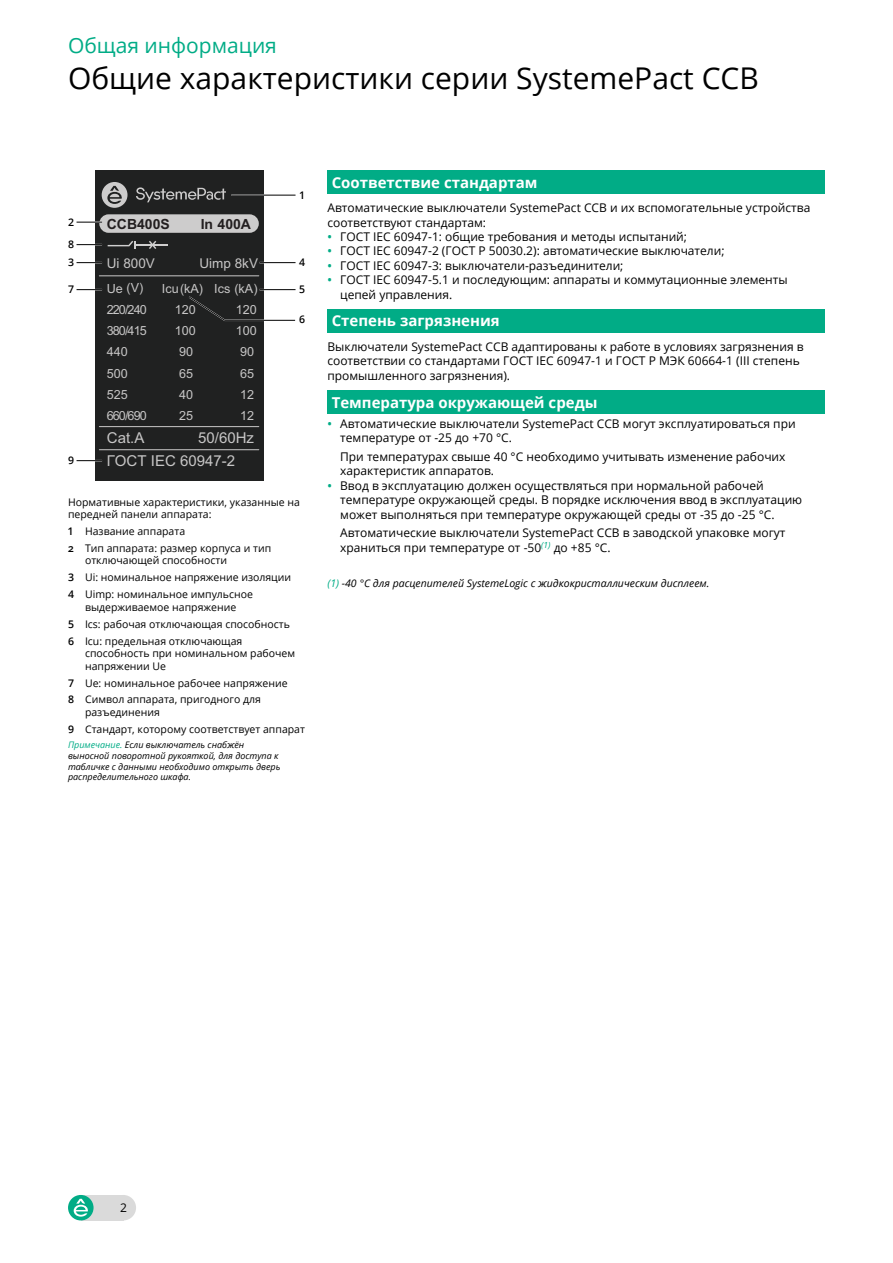
<style>
.page{position:relative;width:893px;height:1263px;background:#fff}
.page>*{position:absolute;margin:0;border:0;box-sizing:border-box;transform-origin:0 0}
.t1{font:30px "Open Sans";color:#000}
.t2{font:21px "Open Sans";color:#01ac86}
.t3{font:700 15px "Open Sans";color:#fff}
.t4{font:15px/23px "Arial";color:#c7c6c6}
.t5{font:700 13.95px "Arial";color:#231f20}
.t6{font:13.5px "Arial";color:#c7c6c6}
.t7{font:12.6px "Arial";color:#c7c6c6}
.t8{font:12px/14.4px "Open Sans";color:#000}
.t9{font:10.5px/16.8px "Open Sans";color:#000}
.t10{font:italic 10.5px "Open Sans";color:#000}
.t11{font:600 10.5px "Open Sans";color:#000}
.t12{font:italic 9px/10.8px "Open Sans";color:#000}
.s1{font-weight:600}
.s2{color:#01ac86}
.s3{font-weight:600;color:#01ac86}
</style>
<div class="page">
<div style="left:81px;top:1195px;width:42px;height:25px;background:#dadada"></div>
<div style="left:68px;top:1195px;width:26px;height:25px;background:#01ac86;border-radius:50%"></div>
<svg style="left:74px;top:1199px;width:14px;height:17px"></svg>
<div style="left:111px;top:1195px;width:25px;height:25px;background:#dadada;border-radius:50%"></div>
<div style="left:327px;top:170px;width:498px;height:24px;background:#01ac86"></div>
<div style="left:327px;top:309px;width:498px;height:23px;background:#01ac86"></div>
<div style="left:327px;top:390px;width:498px;height:24px;background:#01ac86"></div>
<div style="left:95px;top:170px;width:169px;height:310px;background:#202121"></div>
<div style="left:99px;top:214px;width:160px;height:19px;background:#cdcccc;border-radius:9px"></div>
<hr style="left:135px;top:244px;width:33px;height:2px;background:#cfcece">
<svg style="left:149px;top:241px;width:7px;height:8px"></svg>
<svg style="left:108px;top:241px;width:28px;height:8px"></svg>
<hr style="left:99px;top:275px;width:160px;height:1px;background:#c7c6c6">
<hr style="left:99px;top:426px;width:160px;height:1px;background:#c7c6c6">
<hr style="left:99px;top:449px;width:160px;height:1px;background:#c7c6c6">
<svg style="left:136px;top:187px;width:90px;height:15px"></svg>
<svg style="left:102px;top:182px;width:25px;height:26px"></svg>
<hr style="left:77px;top:221px;width:25px;height:2px;background:#fff">
<svg style="left:77px;top:222px;width:25px;height:1px"></svg>
<svg style="left:77px;top:262px;width:18px;height:1px"></svg>
<svg style="left:77px;top:244px;width:18px;height:1px"></svg>
<svg style="left:77px;top:460px;width:18px;height:1px"></svg>
<svg style="left:77px;top:289px;width:18px;height:1px"></svg>
<hr style="left:231px;top:194px;width:65px;height:2px;background:#fff">
<hr style="left:231px;top:195px;width:65px;height:1px;background:#000">
<hr style="left:260px;top:262px;width:36px;height:1px;background:#000">
<hr style="left:260px;top:289px;width:36px;height:1px;background:#000">
<svg style="left:189px;top:296px;width:107px;height:26px"></svg>
<h2 class="t2" style="left:68px;top:31px;width:210px">Общая информация</h2>
<h1 class="t1" style="left:68px;top:58px;width:692px">Общие характеристики серии SystemePact CCB</h1>
<p class="t11" style="left:68px;top:214px;width:7px">2</p>
<p class="t11" style="left:68px;top:255px;width:7px">3</p>
<p class="t11" style="left:68px;top:237px;width:7px">8</p>
<p class="t11" style="left:68px;top:282px;width:7px">7</p>
<p class="t11" style="left:68px;top:453px;width:7px">9</p>
<p class="t5" style="left:107px;top:214px;width:65px">CCB400S</p>
<p class="t5" style="left:201px;top:214px;width:52px">In 400A</p>
<p class="t6" style="left:107px;top:254px;width:50px">Ui 800V</p>
<p class="t7" style="left:107px;top:279px;width:38px">Ue (V)</p>
<p class="t6" style="left:200px;top:254px;width:60px">Uimp 8kV</p>
<p class="t7" style="left:214px;top:280px;width:45px">Ics (kA)</p>
<p class="t7" style="left:162px;top:280px;width:43px">Icu(kA)</p>
<p class="t7" style="left:107px;top:301px;width:41px">220/240</p>
<p class="t7" style="left:236px;top:301px;width:23px">120</p>
<p class="t7" style="left:175px;top:301px;width:23px">120</p>
<p class="t7" style="left:107px;top:322px;width:41px">380/415</p>
<p class="t7" style="left:236px;top:322px;width:23px">100</p>
<p class="t7" style="left:175px;top:322px;width:23px">100</p>
<p class="t7" style="left:179px;top:343px;width:16px">90</p>
<p class="t7" style="left:107px;top:343px;width:23px">440</p>
<p class="t7" style="left:240px;top:343px;width:16px">90</p>
<p class="t7" style="left:179px;top:365px;width:16px">65</p>
<p class="t7" style="left:107px;top:365px;width:23px">500</p>
<p class="t7" style="left:240px;top:365px;width:16px">65</p>
<p class="t7" style="left:179px;top:386px;width:16px">40</p>
<p class="t7" style="left:107px;top:386px;width:23px">525</p>
<p class="t7" style="left:240px;top:386px;width:16px">12</p>
<p class="t7" style="left:107px;top:407px;width:41px">660/690</p>
<p class="t7" style="left:240px;top:407px;width:16px">12</p>
<p class="t7" style="left:179px;top:407px;width:16px">25</p>
<p class="t4" style="left:107px;top:427px;width:130px">Cat.A<br>ГОСТ IEС 60947-2</p>
<p class="t4" style="left:198px;top:427px;width:57px">50/60Hz</p>
<p class="t11" style="left:299px;top:187px;width:7px">1</p>
<p class="t11" style="left:299px;top:255px;width:7px">4</p>
<p class="t11" style="left:299px;top:282px;width:7px">5</p>
<p class="t11" style="left:299px;top:312px;width:7px">6</p>
<p class="t9" style="left:68px;top:495px;width:233px;line-height:12.6px">Нормативные характеристики, указанные на передней панели аппарата:</p>
<p class="t9" style="left:68px;top:522px;width:205px"><span class="s1">1</span> Название аппарата<br><span class="s1">2</span> Тип аппарата: размер корпуса и тип</p>
<p class="t9" style="left:68px;top:552px;width:225px;text-indent:17px">отключающей способности<br><span class="s1">3</span> Ui: номинальное напряжение изоляции<br><span class="s1">4</span> Uimp: номинальное импульсное</p>
<p class="t9" style="left:68px;top:598px;width:223px;text-indent:17px">выдерживаемое напряжение<br><span class="s1">5</span> Ics: рабочая отключающая способность<br><span class="s1">6</span> Icu: предельная отключающая</p>
<p class="t9" style="left:85px;top:647px;width:212px;line-height:12.6px">способность при номинальном рабочем напряжении Ue</p>
<p class="t9" style="left:68px;top:674px;width:221px"><span class="s1">7</span> Ue: номинальное рабочее напряжение<br><span class="s1">8</span> Символ аппарата, пригодного для</p>
<p class="t9" style="left:68px;top:703px;width:238px;text-indent:17px">разъединения<br><span class="s1">9</span> Стандарт, которому соответствует аппарат</p>
<p class="t12" style="left:68px;top:739px;width:214px"><span class="s2">Примечание.</span> Если выключатель снабжён выносной поворотной рукояткой, для доступа к табличке с данными необходимо открыть дверь распределительного шкафа.</p>
<p class="t3" style="left:332px;top:172px;width:207px">Соответствие стандартам</p>
<p class="t8" style="left:327px;top:200px;width:484px">Автоматические выключатели SystemePact CCB и их вспомогательные устройства соответствуют стандартам:</p>
<p class="t8" style="left:327px;top:229px;width:361px"><span class="s3">•</span> ГОСТ IEC 60947-1: общие требования и методы испытаний;</p>
<p class="t8" style="left:327px;top:244px;width:399px"><span class="s3">•</span> ГОСТ IEC 60947-2 (ГОСТ Р 50030.2): автоматические выключатели;</p>
<p class="t8" style="left:327px;top:258px;width:298px"><span class="s3">•</span> ГОСТ IEC 60947-3: выключатели-разъединители;</p>
<p class="t8" style="left:340px;top:272px;width:449px;text-indent:-13px"><span class="s3">•</span> ГОСТ IEC 60947-5.1 и последующим: аппараты и коммутационные элементы цепей управления.</p>
<p class="t3" style="left:332px;top:310px;width:170px">Степень загрязнения</p>
<p class="t8" style="left:327px;top:339px;width:478px">Выключатели SystemePact CCB адаптированы к работе в условиях загрязнения в соответствии со стандартами ГОСТ IEC 60947-1 и ГОСТ Р МЭК 60664-1 (III степень промышленного загрязнения).</p>
<p class="t3" style="left:332px;top:391px;width:267px">Температура окружающей среды</p>
<p class="t8" style="left:340px;top:416px;width:457px;text-indent:-13px"><span class="s3">•</span> Автоматические выключатели SystemePact CCB могут эксплуатироваться при температуре от -25 до +70 °C.</p>
<p class="t8" style="left:340px;top:449px;width:447px">При температурах свыше 40 °C необходимо учитывать изменение рабочих характеристик аппаратов.</p>
<p class="t8" style="left:340px;top:478px;width:464px;text-indent:-13px"><span class="s3">•</span> Ввод в эксплуатацию должен осуществляться при нормальной рабочей температуре окружающей среды. В порядке исключения ввод в эксплуатацию может выполняться при температуре окружающей среды от -35 до -25 °C.</p>
<p class="t8" style="left:340px;top:525px;width:447px">Автоматические выключатели SystemePact CCB в заводской упаковке могут храниться при температуре от -50<sup>(1)</sup> до +85 °C.</p>
<p class="t10" style="left:327px;top:576px;width:384px"><span class="s2">(1)</span> -40 °С для расцепителей SystemeLogic с жидкокристаллическим дисплеем.</p>
<p class="t8" style="left:120px;top:1200px;width:8px">2</p>
</div>
